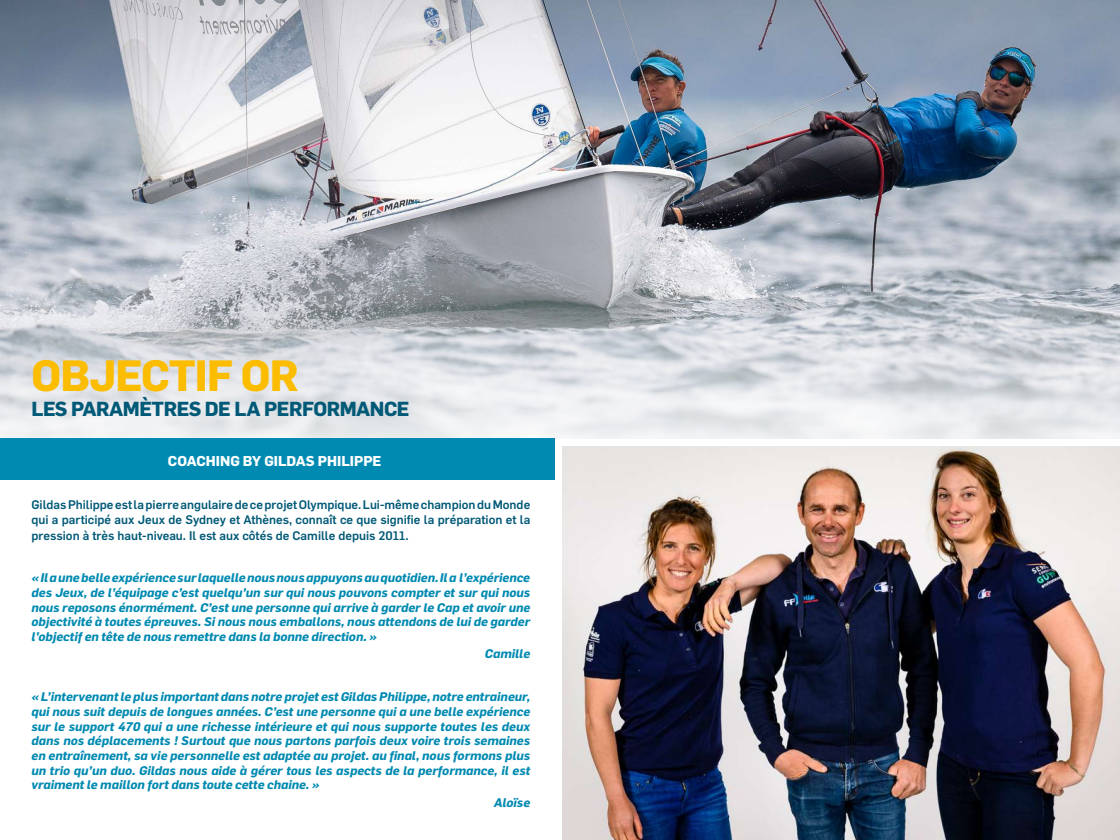
<style>
.page{position:relative;width:1120px;height:840px;background:#fff}
.page>*{position:absolute;margin:0;border:0;box-sizing:border-box;transform-origin:0 0}
.t1{font:700 42.96px "Flama";letter-spacing:-.02em;color:#fcbc00}
.t2{font:700 19.95px "Flama";letter-spacing:-.025em;color:#005977}
.t3{font:700 14px "Flama";color:#fff}
.t4{font:italic 700 12.25px/14.7px "Flama";color:#008ab1;text-align:justify}
.t5{font:500 12.25px/15.8px "Flama";color:#005977;text-align:justify}
</style>
<div class="page">
<img style="left:0;top:0;width:1120px;height:438px">
<div style="left:0;top:438px;width:555px;height:41px;background:#008ab1"></div>
<img style="left:563px;top:446px;width:557px;height:394px">
<h1 class="t1" style="left:32px;top:344px;width:269px">OBJECTIF OR</h1>
<h2 class="t2" style="left:32px;top:394px;width:380px">LES PARAMÈTRES DE LA PERFORMANCE</h2>
<p class="t3" style="left:168px;top:450px;width:215px">COACHING BY GILDAS PHILIPPE</p>
<p class="t5" style="left:32px;top:495px;width:500px">Gildas Philippe est la pierre angulaire de ce projet Olympique. Lui-même champion du Monde qui a participé aux Jeux de Sydney et Athènes, connaît ce que signifie la préparation et la pression à très haut-niveau. Il est aux côtés de Camille depuis 2011.</p>
<p class="t4" style="left:32px;top:570px;width:500px">« Il a une belle expérience sur laquelle nous nous appuyons au quotidien. Il a l’expérience des Jeux, de l’équipage c’est quelqu’un sur qui nous pouvons compter et sur qui nous nous reposons énormément. C’est une personne qui arrive à garder le Cap et avoir une objectivité à toutes épreuves. Si nous nous emballons, nous attendons de lui de garder l’objectif en tête de nous remettre dans la bonne direction. »</p>
<p class="t4" style="left:485px;top:646px;width:47px">Camille</p>
<p class="t4" style="left:32px;top:689px;width:500px">« L’intervenant le plus important dans notre projet est Gildas Philippe, notre entraineur, qui nous suit depuis de longues années. C’est une personne qui a une belle expérience sur le support 470 qui a une richesse intérieure et qui nous supporte toutes les deux dans nos déplacements ! Surtout que nous partons parfois deux voire trois semaines en entraînement, sa vie personnelle est adaptée au projet. au final, nous formons plus un trio qu’un duo. Gildas nous aide à gérer tous les aspects de la performance, il est vraiment le maillon fort dans toute cette chaine. »</p>
<p class="t4" style="left:494px;top:794px;width:38px">Aloïse</p>
</div>
